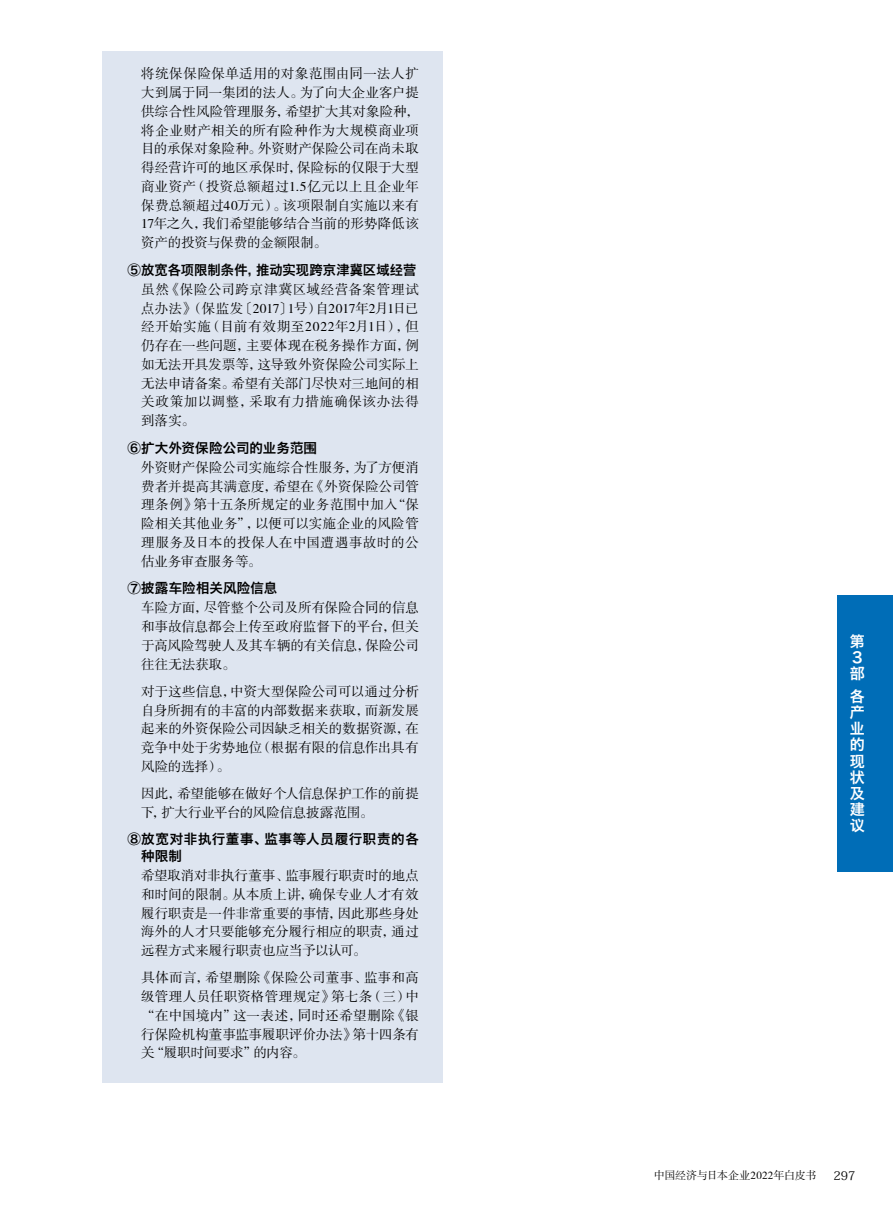
<style>
.page{position:relative;width:893px;height:1212px;background:#fff}
.page>*{position:absolute;margin:0;border:0;box-sizing:border-box;transform-origin:0 0}
.t1{font:15px/16.2px "Hiragino Sans GB W6";color:#fff}
.t2{font:13.5px/18.8px "FZSSK GBK1 0";color:#000;text-align:justify}
.t3{font:13.5px "Hiragino Sans GB W6";letter-spacing:.015em;color:#000}
.t4{font:13.5px/16.5px "Hiragino Sans GB W6";letter-spacing:.05em;color:#000}
.t5{font:12px "Koz Min Pr 6 N";color:#000}
.t6{font:10.95px "FZSSK GBK1 0";letter-spacing:-.01em;color:#000}
</style>
<div class="page">
<div style="left:838px;top:595px;width:55px;height:277px;background:#006db7"></div>
<div style="left:102px;top:51px;width:340px;height:1031px;background:#dee5f0"></div>
<p class="t2" style="left:141px;top:65px;width:279px">将统保保险保单适用的对象范围由同一法人扩大到属于同一集团的法人。为了向大企业客户提供综合性风险管理服务，希望扩大其对象险种，将企业财产相关的所有险种作为大规模商业项目的承保对象险种。外资财产保险公司在尚未取得经营许可的地区承保时，保险标的仅限于大型商业资产（投资总额超过1.5亿元以上且企业年保费总额超过40万元）。该项限制自实施以来有17年之久，我们希望能够结合当前的形势降低该资产的投资与保费的金额限制。</p>
<p class="t3" style="left:128px;top:261px;width:290px">⑤放宽各项限制条件，推动实现跨京津冀区域经营</p>
<p class="t2" style="left:141px;top:281px;width:279px;text-indent:-14px">　虽然《保险公司跨京津冀区域经营备案管理试点办法》（保监发〔2017〕1号）自2017年2月1日已经开始实施（目前有效期至2022年2月1日），但仍存在一些问题，主要体现在税务操作方面，例如无法开具发票等，这导致外资保险公司实际上无法申请备案。希望有关部门尽快对三地间的相关政策加以调整，采取有力措施确保该办法得到落实。</p>
<p class="t3" style="left:128px;top:439px;width:191px">⑥扩大外资保险公司的业务范围</p>
<p class="t2" style="left:141px;top:459px;width:279px;text-indent:-14px">　外资财产保险公司实施综合性服务，为了方便消费者并提高其满意度，希望在《外资保险公司管理条例》第十五条所规定的业务范围中加入“保险相关其他业务”，以便可以实施企业的风险管理服务及日本的投保人在中国遭遇事故时的公估业务审查服务等。</p>
<p class="t3" style="left:128px;top:579px;width:151px">⑦披露车险相关风险信息</p>
<p class="t2" style="left:141px;top:599px;width:279px;text-indent:-14px">　车险方面，尽管整个公司及所有保险合同的信息和事故信息都会上传至政府监督下的平台，但关于高风险驾驶人及其车辆的有关信息，保险公司往往无法获取。</p>
<p class="t2" style="left:141px;top:683px;width:279px;text-indent:-14px">　对于这些信息，中资大型保险公司可以通过分析自身所拥有的丰富的内部数据来获取，而新发展起来的外资保险公司因缺乏相关的数据资源，在竞争中处于劣势地位（根据有限的信息作出具有风险的选择）。</p>
<p class="t2" style="left:141px;top:785px;width:279px;text-indent:-14px">　因此，希望能够在做好个人信息保护工作的前提下，扩大行业平台的风险信息披露范围。</p>
<p class="t4" style="left:141px;top:831px;width:279px;text-indent:-14px">⑧放宽对非执行董事、监事等人员履行职责的各种限制</p>
<p class="t2" style="left:141px;top:867px;width:279px;text-indent:-14px">　希望取消对非执行董事、监事履行职责时的地点和时间的限制。从本质上讲，确保专业人才有效履行职责是一件非常重要的事情，因此那些身处海外的人才只要能够充分履行相应的职责，通过远程方式来履行职责也应当予以认可。</p>
<p class="t2" style="left:141px;top:969px;width:279px;text-indent:-14px">　具体而言，希望删除《保险公司董事、监事和高级管理人员任职资格管理规定》第七条（三）中“在中国境内”这一表述，同时还希望删除《银行保险机构董事监事履职评价办法》第十四条有关“履职时间要求”的内容。</p>
<p class="t1" style="left:850px;top:633px;width:16px">第<br>３部</p>
<p class="t1" style="left:850px;top:687px;width:16px;text-align:justify">各产业的现状及建议</p>
<p class="t6" style="left:654px;top:1170px;width:164px">中国经济与日本企业2022年白皮书</p>
<p class="t5" style="left:833px;top:1169px;width:23px">297</p>
</div>
